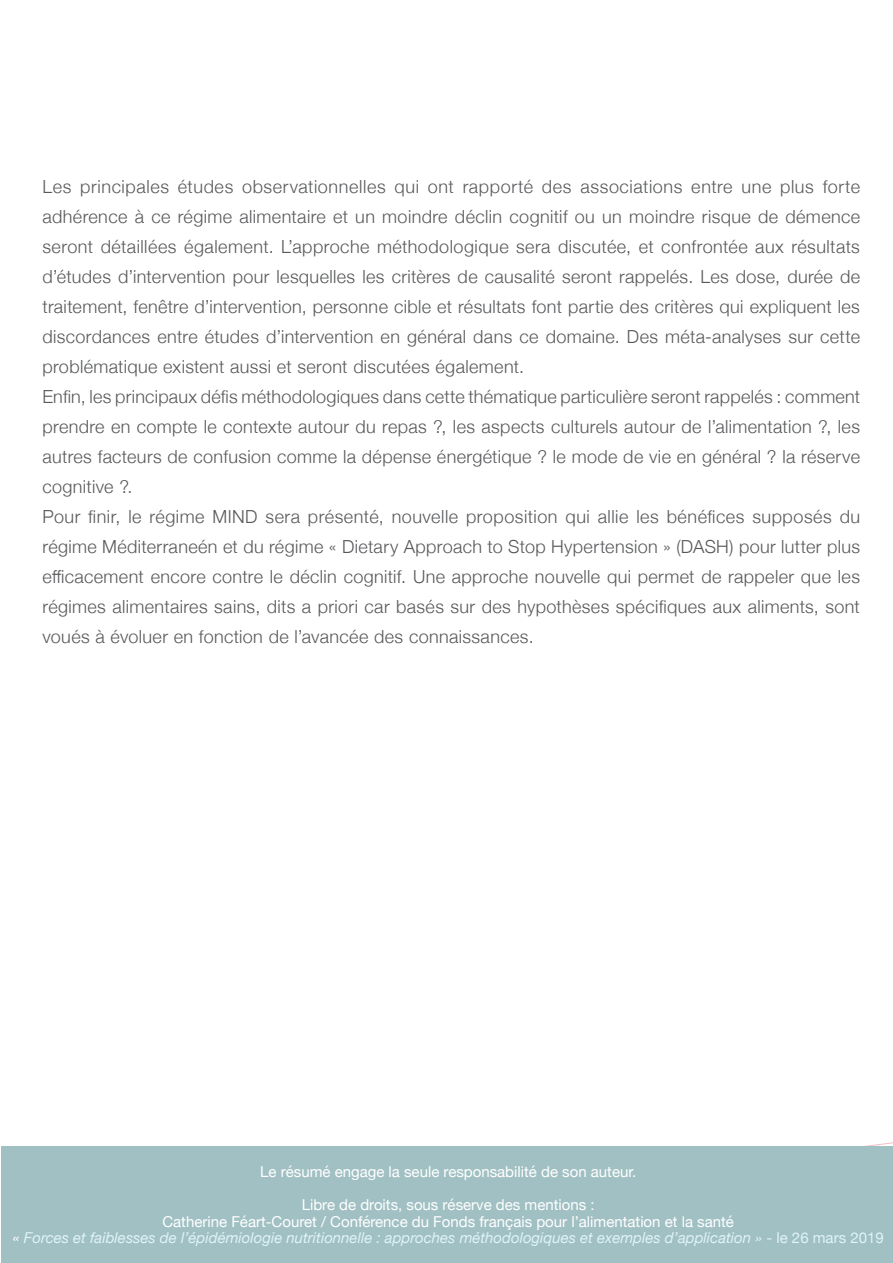
<style>
.page{position:relative;width:893px;height:1263px;background:#fff}
.page>*{position:absolute;margin:0;border:0;box-sizing:border-box;transform-origin:0 0}
.titre{font:300 18px/30px "Helvetica Neue";letter-spacing:.02em;color:#57585a;text-align:justify}
.texte_normal_centré{font:15px/16.5px "Helvetica Neue";color:#fff;text-align:center}
.texte_normal_centré-2{font:italic 15px "Helvetica Neue";color:#dff3f8}
.s1{color:#fff}
.s2{font-style:normal}
</style>
<div class="page">
<div style="left:2px;top:1146px;width:891px;height:117px;background:#a1c0c3"></div>
<p class="titre" style="left:43px;top:170px;width:819px">Les principales études observationnelles qui ont rapporté des associations entre une plus forte adhérence à ce régime alimentaire et un moindre déclin cognitif ou un moindre risque de démence seront détaillées également. L’approche méthodologique sera discutée, et confrontée aux résultats d’études d’intervention pour lesquelles les critères de causalité seront rappelés. Les dose, durée de traitement, fenêtre d’intervention, personne cible et résultats font partie des critères qui expliquent les discordances entre études d’intervention en général dans ce domaine. Des méta-analyses sur cette problématique existent aussi et seront discutées également.</p>
<p class="titre" style="left:43px;top:380px;width:819px">Enfin, les principaux défis méthodologiques dans cette thématique particulière seront rappelés : comment prendre en compte le contexte autour du repas ?, les aspects culturels autour de l’alimentation ?, les autres facteurs de confusion comme la dépense énergétique ? le mode de vie en général ? la réserve cognitive ?.</p>
<p class="titre" style="left:43px;top:500px;width:819px">Pour finir, le régime MIND sera présenté, nouvelle proposition qui allie les bénéfices supposés du régime Méditerraneén et du régime « Dietary Approach to Stop Hypertension » (DASH) pour lutter plus efficacement encore contre le déclin cognitif. Une approche nouvelle qui permet de rappeler que les régimes alimentaires sains, dits a priori car basés sur des hypothèses spécifiques aux aliments, sont voués à évoluer en fonction de l’avancée des connaissances.</p>
<p class="texte_normal_centré" style="left:260px;top:1165px;width:377px">Le résumé engage la seule responsabilité de son auteur.</p>
<p class="texte_normal_centré" style="left:162px;top:1198px;width:573px">Libre de droits, sous réserve des mentions :<br>Catherine Féart-Couret / Conférence du Fonds français pour l’alimentation et la santé</p>
<p class="texte_normal_centré-2" style="left:13px;top:1227px;width:872px"><span class="s1">«</span> Forces et faiblesses de l’épidémiologie nutritionnelle : approches méthodologiques et exemples d’application » <span class="s2">- le 26 mars 2019</span></p>
</div>
